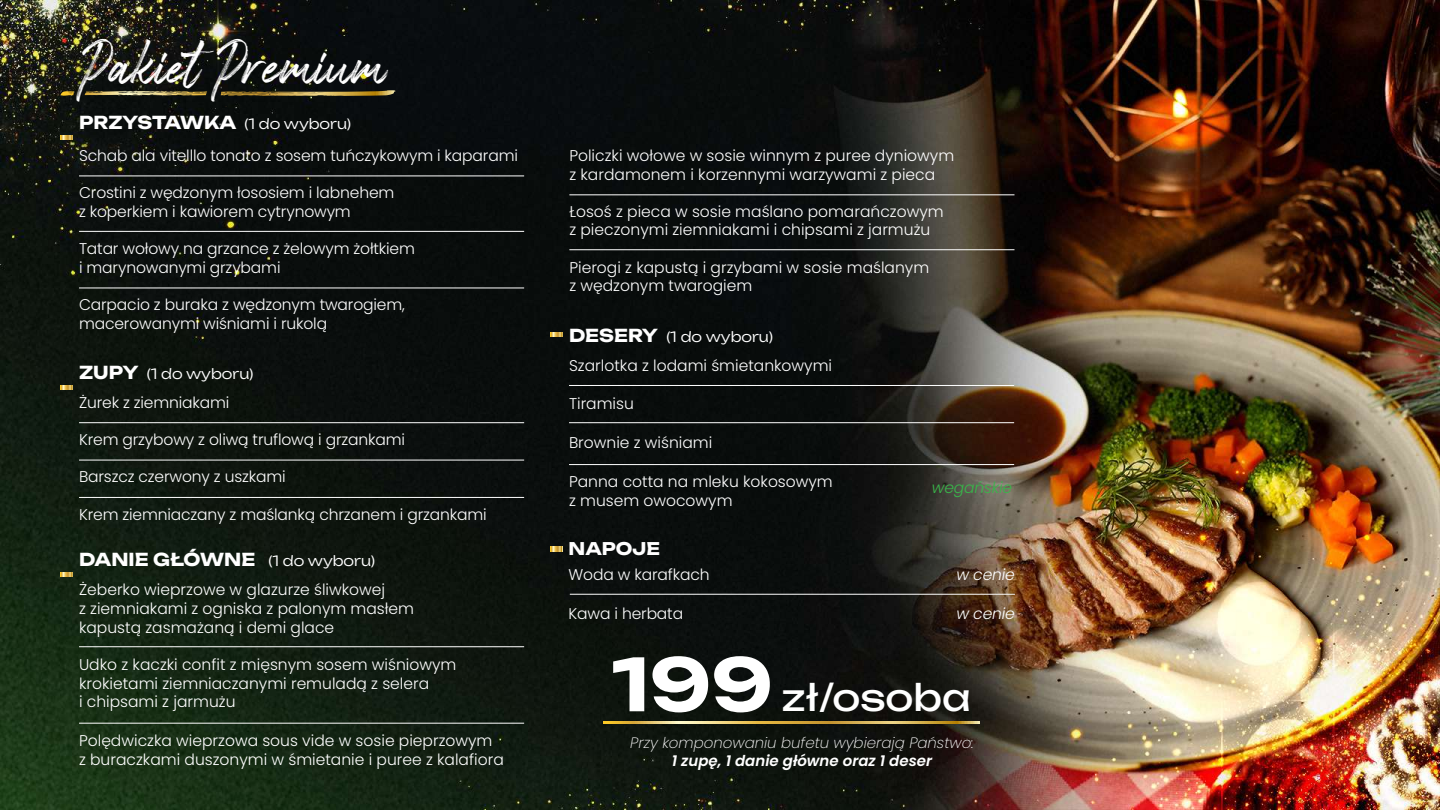
<style>
.page{position:relative;width:1440px;height:810px;background:#fff}
.page>*{position:absolute;margin:0;border:0;box-sizing:border-box;transform-origin:0 0}
.t1{font:42.3px "Espander";color:#fff}
.t2{font:36.53px "Unbounded";color:#fff}
.t3{font:700 17.62px "Unbounded";color:#fff}
.t4{font:700 17.25px "Unbounded";color:#fff}
.t5{font:300 15.52px/18.6px "Poppins";color:#fff}
.t6{font:italic 300 15.52px "Poppins";letter-spacing:-.01em;color:#fff}
.t7{font:italic 300 15.52px "Poppins";letter-spacing:-.01em;color:#39b54a}
.t8{font:italic 200 15px "Poppins";color:#fff}
.t9{font:italic 600 15px "Poppins";color:#fff}
.t10{font:300 14.1px "Unbounded";color:#fff}
.s1{font-weight:700;font-size:17.62px}
.s2{font-weight:300;font-size:14.1px}
.s3{font-weight:700;font-size:71.93px}
</style>
<div class="page">
<img style="left:0;top:0;width:1440px;height:810px">
<svg style="left:60px;top:135px;width:12px;height:5px"></svg>
<svg style="left:60px;top:385px;width:12px;height:4px"></svg>
<svg style="left:60px;top:573px;width:12px;height:4px"></svg>
<svg style="left:604px;top:721px;width:375px;height:3px"></svg>
<svg style="left:221px;top:90px;width:169px;height:6px"></svg>
<hr style="left:79px;top:176px;width:445px;height:1px;background:#fff">
<hr style="left:569px;top:195px;width:445px;height:1px;background:#fff">
<hr style="left:569px;top:250px;width:445px;height:1px;background:#fff">
<hr style="left:79px;top:288px;width:445px;height:1px;background:#fff">
<hr style="left:79px;top:231px;width:445px;height:1px;background:#fff">
<hr style="left:79px;top:423px;width:445px;height:1px;background:#fff">
<svg style="left:550px;top:333px;width:12px;height:4px"></svg>
<hr style="left:569px;top:385px;width:445px;height:1px;background:#fff">
<hr style="left:569px;top:423px;width:445px;height:1px;background:#fff">
<hr style="left:569px;top:464px;width:445px;height:1px;background:#fff">
<hr style="left:79px;top:647px;width:445px;height:1px;background:#fff">
<hr style="left:79px;top:497px;width:445px;height:1px;background:#fff">
<hr style="left:79px;top:460px;width:445px;height:1px;background:#fff">
<svg style="left:550px;top:546px;width:12px;height:5px"></svg>
<hr style="left:570px;top:594px;width:445px;height:1px;background:#fff">
<hr style="left:79px;top:723px;width:445px;height:1px;background:#fff">
<h1 class="t1" style="left:77px;top:44px;width:311px">Pakiet Premium</h1>
<p class="t10" style="left:79px;top:113px;width:274px"><span class="s1">PRZYSTAWKA</span> (1 do wyboru)</p>
<p class="t5" style="left:79px;top:146px;width:440px">Schab ala vitelllo tonato z sosem tuńczykowym i kaparami</p>
<p class="t5" style="left:79px;top:184px;width:317px">Crostini z wędzonym łososiem i labnehem z koperkiem i kawiorem cytrynowym</p>
<p class="t5" style="left:79px;top:239px;width:337px">Tatar wołowy na grzance z żelowym żołtkiem i marynowanymi grzybami</p>
<p class="t5" style="left:79px;top:295px;width:327px">Carpacio z buraka z wędzonym twarogiem, macerowanymi wiśniami i rukolą</p>
<p class="t5" style="left:569px;top:146px;width:386px">Policzki wołowe w sosie winnym z puree dyniowym z kardamonem i korzennymi warzywami z pieca</p>
<p class="t5" style="left:569px;top:202px;width:376px">Łosoś z pieca w sosie maślano pomarańczowym z pieczonymi ziemniakami i chipsami z jarmużu</p>
<p class="t5" style="left:569px;top:258px;width:361px">Pierogi z kapustą i grzybami w sosie maślanym z wędzonym twarogiem</p>
<p class="t10" style="left:569px;top:325px;width:205px"><span class="s1">DESERY</span> (1 do wyboru)</p>
<p class="t10" style="left:79px;top:363px;width:176px"><span class="s1">ZUPY</span> (1 do wyboru)</p>
<p class="t5" style="left:569px;top:356px;width:265px">Szarlotka z lodami śmietankowymi</p>
<p class="t5" style="left:569px;top:395px;width:66px">Tiramisu</p>
<p class="t5" style="left:569px;top:434px;width:145px">Brownie z wiśniami</p>
<p class="t5" style="left:569px;top:472px;width:265px">Panna cotta na mleku kokosowym z musem owocowym</p>
<p class="t5" style="left:79px;top:393px;width:152px">Żurek z ziemniakami</p>
<p class="t5" style="left:79px;top:430px;width:328px">Krem grzybowy z oliwą truflową i grzankami</p>
<p class="t5" style="left:79px;top:468px;width:208px">Barszcz czerwony z uszkami</p>
<p class="t5" style="left:79px;top:505px;width:409px">Krem ziemniaczany z maślanką chrzanem i grzankami</p>
<p class="t7" style="left:932px;top:478px;width:82px">wegańskie</p>
<p class="t3" style="left:79px;top:545px;width:298px">DANIE GŁÓWNE <span class="s2">(1 do wyboru)</span></p>
<p class="t5" style="left:79px;top:581px;width:337px">Żeberko wieprzowe w glazurze śliwkowej<br>z ziemniakami z ogniska z palonym masłem kapustą zasmażaną i demi glace</p>
<p class="t5" style="left:79px;top:655px;width:379px">Udko z kaczki confit z mięsnym sosem wiśniowym krokietami ziemniaczanymi remuladą z selera<br>i chipsami z jarmużu</p>
<p class="t5" style="left:79px;top:731px;width:426px">Polędwiczka wieprzowa sous vide w sosie pieprzowym<br>z buraczkami duszonymi w śmietanie i puree z kalafiora</p>
<p class="t4" style="left:569px;top:534px;width:93px">NAPOJE</p>
<p class="t5" style="left:569px;top:565px;width:142px">Woda w karafkach</p>
<p class="t5" style="left:569px;top:604px;width:116px">Kawa i herbata</p>
<p class="t6" style="left:956px;top:565px;width:60px">w cenie</p>
<p class="t6" style="left:956px;top:604px;width:60px">w cenie</p>
<h2 class="t2" style="left:612px;top:668px;width:360px"><span class="s3">199</span> zł/osoba</h2>
<p class="t8" style="left:630px;top:734px;width:345px">Przy komponowaniu bufetu wybierają Państwo:</p>
<p class="t9" style="left:672px;top:752px;width:262px">1 zupę, 1 danie główne oraz 1 deser</p>
</div>
